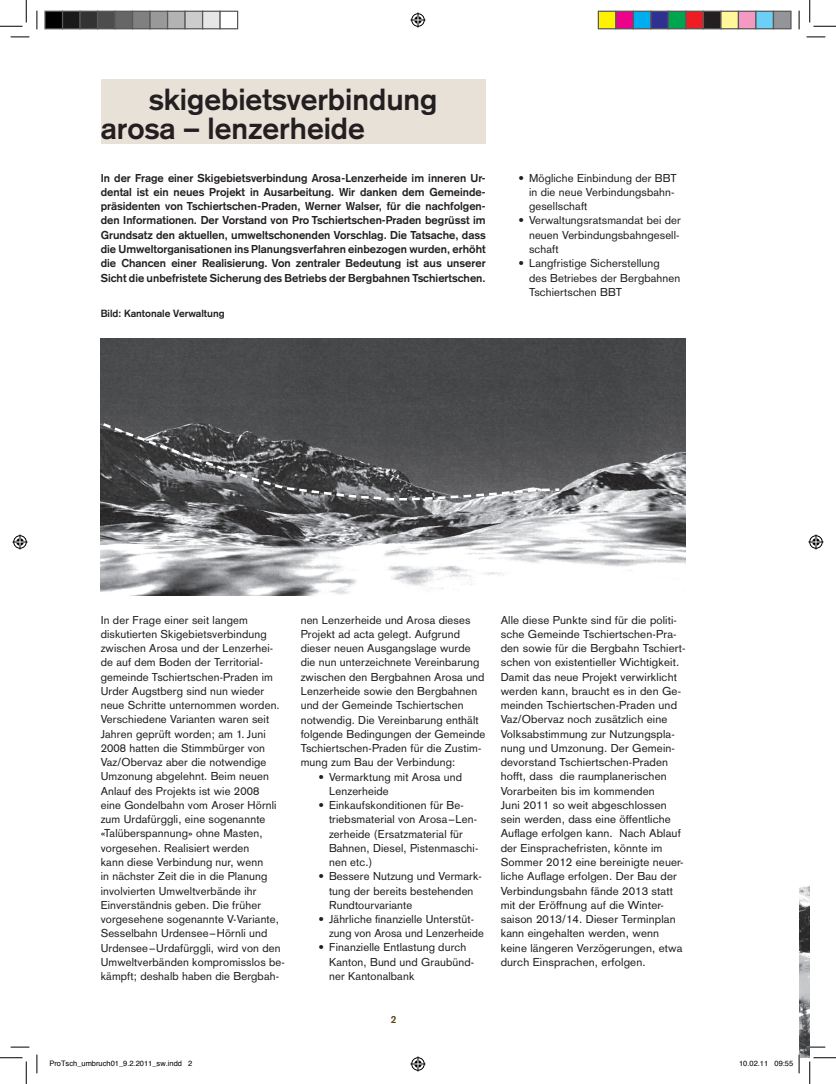
<style>
.page{position:relative;width:836px;height:1084px;background:#fff}
.page>*{position:absolute;margin:0;border:0;box-sizing:border-box;transform-origin:0 0}
.t1{font:700 30px/28.5px "Akzidenz Grotesk";color:#231f20}
.t2{font:11.25px/14.2px "Akzidenz Grotesk";letter-spacing:.01em;color:#231f20}
.t3{font:700 11.25px/14.2px "Akzidenz Grotesk";color:#231f20;text-align:justify}
.t4{font:700 10.25px "Akzidenz Grotesk";color:#231f20}
.t5{font:700 10.25px "Akzidenz Grotesk";color:#5a471a}
.t6{font:7.5px "Helvetica";color:#000}
</style>
<div class="page">
<img style="left:101px;top:338px;width:584px;height:257px">
<img style="left:799px;top:886px;width:10px;height:171px">
<div style="left:101px;top:79px;width:384px;height:65px;background:#e7e1d8"></div>
<svg style="left:100px;top:419px;width:462px;height:82px;background:#575759"></svg>
<svg style="left:11px;top:36px;width:18px;height:2px"></svg>
<svg style="left:806px;top:36px;width:19px;height:2px"></svg>
<svg style="left:11px;top:1046px;width:18px;height:2px"></svg>
<svg style="left:806px;top:1046px;width:19px;height:2px"></svg>
<svg style="left:36px;top:11px;width:2px;height:18px"></svg>
<svg style="left:36px;top:1054px;width:2px;height:19px"></svg>
<svg style="left:798px;top:11px;width:1px;height:18px"></svg>
<svg style="left:0;top:0;width:27px;height:27px"></svg>
<svg style="left:0;top:1057px;width:27px;height:27px"></svg>
<svg style="left:809px;top:0;width:27px;height:27px"></svg>
<svg style="left:809px;top:1057px;width:27px;height:27px"></svg>
<svg style="left:410px;top:13px;width:15px;height:15px"></svg>
<svg style="left:410px;top:1056px;width:15px;height:15px"></svg>
<svg style="left:13px;top:534px;width:15px;height:15px"></svg>
<svg style="left:808px;top:534px;width:15px;height:15px"></svg>
<div style="left:45px;top:11px;width:18px;height:18px;background:#000"></div>
<div style="left:44px;top:11px;width:19px;height:18px;border:1px solid #595959"></div>
<div style="left:63px;top:11px;width:17px;height:18px;background:#1a1a1a"></div>
<div style="left:62px;top:11px;width:19px;height:18px;border:1px solid #595959"></div>
<div style="left:80px;top:11px;width:18px;height:18px;background:#333"></div>
<div style="left:79px;top:11px;width:19px;height:18px;border:1px solid #595959"></div>
<div style="left:98px;top:11px;width:17px;height:18px;background:#4d4d4d"></div>
<div style="left:97px;top:11px;width:19px;height:18px;border:1px solid #595959"></div>
<div style="left:115px;top:11px;width:18px;height:18px;background:#666"></div>
<div style="left:114px;top:11px;width:19px;height:18px;border:1px solid #595959"></div>
<div style="left:133px;top:11px;width:17px;height:18px;background:#808080"></div>
<div style="left:132px;top:11px;width:19px;height:18px;border:1px solid #595959"></div>
<div style="left:150px;top:11px;width:18px;height:18px;background:#999"></div>
<div style="left:149px;top:11px;width:19px;height:18px;border:1px solid #595959"></div>
<div style="left:168px;top:11px;width:17px;height:18px;background:#b3b3b3"></div>
<div style="left:167px;top:11px;width:19px;height:18px;border:1px solid #595959"></div>
<div style="left:185px;top:11px;width:18px;height:18px;background:#ccc"></div>
<div style="left:184px;top:11px;width:19px;height:18px;border:1px solid #595959"></div>
<div style="left:203px;top:11px;width:17px;height:18px;background:#e6e6e6"></div>
<div style="left:202px;top:11px;width:19px;height:18px;border:1px solid #595959"></div>
<div style="left:219px;top:11px;width:19px;height:18px;border:1px solid #595959"></div>
<div style="left:598px;top:11px;width:18px;height:18px;background:#fff101"></div>
<div style="left:597px;top:11px;width:19px;height:18px;border:1px solid #595959"></div>
<div style="left:616px;top:11px;width:17px;height:18px;background:#ed028c"></div>
<div style="left:615px;top:11px;width:19px;height:18px;border:1px solid #595959"></div>
<div style="left:633px;top:11px;width:18px;height:18px;background:#00aeef"></div>
<div style="left:632px;top:11px;width:19px;height:18px;border:1px solid #595959"></div>
<div style="left:651px;top:11px;width:17px;height:18px;background:#2e3092"></div>
<div style="left:650px;top:11px;width:19px;height:18px;border:1px solid #595959"></div>
<div style="left:668px;top:11px;width:18px;height:18px;background:#00a54f"></div>
<div style="left:667px;top:11px;width:19px;height:18px;border:1px solid #595959"></div>
<div style="left:686px;top:11px;width:17px;height:18px;background:#ee1d23"></div>
<div style="left:685px;top:11px;width:19px;height:18px;border:1px solid #595959"></div>
<div style="left:703px;top:11px;width:18px;height:18px;background:#231f20"></div>
<div style="left:702px;top:11px;width:19px;height:18px;border:1px solid #595959"></div>
<div style="left:721px;top:11px;width:17px;height:18px;background:#fff79a"></div>
<div style="left:720px;top:11px;width:19px;height:18px;border:1px solid #595959"></div>
<div style="left:738px;top:11px;width:18px;height:18px;background:#f499c2"></div>
<div style="left:737px;top:11px;width:19px;height:18px;border:1px solid #595959"></div>
<div style="left:756px;top:11px;width:17px;height:18px;background:#6bcff6"></div>
<div style="left:755px;top:11px;width:19px;height:18px;border:1px solid #595959"></div>
<div style="left:773px;top:11px;width:18px;height:18px;background:#939598"></div>
<div style="left:772px;top:11px;width:19px;height:18px;border:1px solid #595959"></div>
<svg style="left:798px;top:1054px;width:1px;height:19px"></svg>
<h1 class="t1" style="left:101px;top:85px;width:338px;text-indent:48px">skigebietsverbindung arosa – lenzerheide</h1>
<p class="t3" style="left:101px;top:170px;width:386px">In der Frage einer Skigebietsverbindung Arosa-Lenzerheide im inneren Ur&shy;dental ist ein neues Projekt in Ausarbeitung. Wir danken dem Gemeinde&shy;präsidenten von Tschiertschen-Praden, Werner Walser, für die nachfolgen&shy;den Informationen. Der Vorstand von Pro Tschiertschen-Praden begrüsst im Grundsatz den aktuellen, umweltschonenden Vorschlag. Die Tatsache, dass die Umweltorganisationen ins Planungsverfahren einbezogen wurden, erhöht die Chancen einer Realisierung. Von zentraler Bedeutung ist aus unserer Sicht die unbefristete Sicherung des Betriebs der Bergbahnen Tschiertschen.</p>
<p class="t4" style="left:101px;top:307px;width:125px">Bild: Kantonale Verwaltung</p>
<p class="t2" style="left:529px;top:171px;width:149px;text-indent:-11px">• Mögliche Einbindung der BBT in die neue Verbindungsbahn&shy;gesellschaft</p>
<p class="t2" style="left:529px;top:213px;width:153px;text-indent:-11px">• Verwaltungsratsmandat bei der neuen Verbindungsbahngesell&shy;schaft</p>
<p class="t2" style="left:529px;top:256px;width:153px;text-indent:-11px">• Langfristige Sicherstellung des Betriebes der Bergbahnen<br>Tschiertschen BBT</p>
<p class="t2" style="left:101px;top:612px;width:186px">In der Frage einer seit langem diskutierten Skigebietsverbindung zwischen Arosa und der Lenzerhei&shy;de auf dem Boden der Territorial&shy;gemeinde Tschiertschen-Praden im Urder Augstberg sind nun wieder neue Schritte unternommen worden.<br>Verschiedene Varianten waren seit Jahren geprüft worden; am 1. Juni 2008 hatten die Stimmbürger von Vaz/Obervaz aber die notwendige Umzonung abgelehnt. Beim neuen Anlauf des Projekts ist wie 2008<br>eine Gondelbahn vom Aroser Hörnli zum Urdafürggli, eine sogenannte «Talüberspannung» ohne Masten, vorgesehen. Realisiert werden<br>kann diese Verbindung nur, wenn<br>in nächster Zeit die in die Planung involvierten Umweltverbände ihr Einverständnis geben. Die früher vorgesehene sogenannte V-Variante, Sesselbahn Urdensee–Hörnli und Urdensee–Urdafürggli, wird von den Umweltverbänden kompromisslos be&shy;kämpft; deshalb haben die Bergbah-</p>
<p class="t2" style="left:301px;top:612px;width:186px">nen Lenzerheide und Arosa dieses Projekt ad acta gelegt. Aufgrund dieser neuen Ausgangslage wurde die nun unterzeichnete Vereinbarung zwischen den Bergbahnen Arosa und Lenzerheide sowie den Bergbahnen und der Gemeinde Tschiertschen notwendig. Die Vereinbarung enthält folgende Bedingungen der Gemeinde Tschiertschen-Praden für die Zustim&shy;mung zum Bau der Verbindung:</p>
<p class="t2" style="left:329px;top:769px;width:135px;text-indent:-11px">• Vermarktung mit Arosa und<br>Lenzerheide</p>
<p class="t2" style="left:329px;top:798px;width:151px;text-indent:-11px">• Einkaufskonditionen für Be&shy;triebsmaterial von Arosa–Len&shy;zerheide (Ersatzmaterial für<br>Bahnen, Diesel, Pistenmaschi&shy;nen etc.)</p>
<p class="t2" style="left:329px;top:869px;width:154px;text-indent:-11px">• Bessere Nutzung und Vermark&shy;tung der bereits bestehenden<br>Rundtourvariante</p>
<p class="t2" style="left:329px;top:912px;width:156px;text-indent:-11px">• Jährliche finanzielle Unterstüt&shy;zung von Arosa und Lenzerheide</p>
<p class="t2" style="left:329px;top:940px;width:147px;text-indent:-11px">• Finanzielle Entlastung durch<br>Kanton, Bund und Graubünd&shy;ner Kantonalbank</p>
<p class="t5" style="left:391px;top:1013px;width:7px">2</p>
<p class="t2" style="left:500px;top:612px;width:186px">Alle diese Punkte sind für die politi&shy;sche Gemeinde Tschiertschen-Pra&shy;den sowie für die Bergbahn Tschiert&shy;schen von existentieller Wichtigkeit.<br>Damit das neue Projekt verwirklicht werden kann, braucht es in den Ge&shy;meinden Tschiertschen-Praden und Vaz/Obervaz noch zusätzlich eine Volksabstimmung zur Nutzungspla&shy;nung und Umzonung. Der Gemein&shy;devorstand Tschiertschen-Praden hofft, dass die raumplanerischen Vorarbeiten bis im kommenden<br>Juni 2011 so weit abgeschlossen sein werden, dass eine öffentliche Auflage erfolgen kann. Nach Ablauf der Einsprachefristen, könnte im Sommer 2012 eine bereinigte neuer&shy;liche Auflage erfolgen. Der Bau der Verbindungsbahn fände 2013 statt mit der Eröffnung auf die Winter&shy;saison 2013/14. Dieser Terminplan kann eingehalten werden, wenn keine längeren Verzögerungen, etwa durch Einsprachen, erfolgen.</p>
<p class="t6" style="left:49px;top:1057px;width:144px">ProTsch_umbruch01_9.2.2011_sw.indd 2</p>
<p class="t6" style="left:739px;top:1057px;width:56px">10.02.11 09:55</p>
</div>
